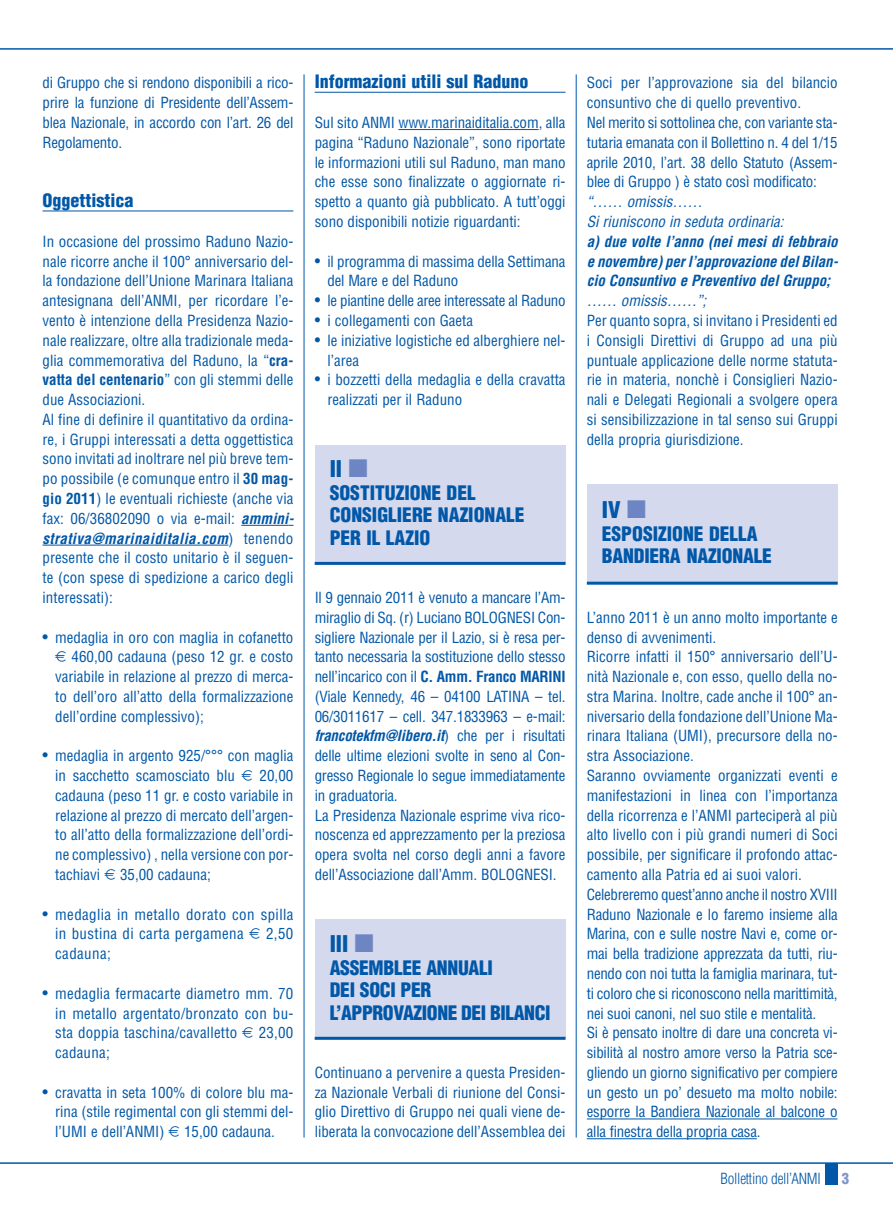
<style>
.page{position:relative;width:893px;height:1212px;background:#fff}
.page>*{position:absolute;margin:0;border:0;box-sizing:border-box;transform-origin:0 0}
.t1{font:900 condensed 22.5px "Helvetica";color:#0157a8}
.t2{font:900 condensed 19.5px/22.5px "Helvetica";letter-spacing:-.01em;color:#0157a8}
.t3{font:900 condensed 18px "Helvetica";color:#0157a8}
.t4{font:condensed 15px/19.8px "Helvetica";color:#0157a8;text-align:justify}
.t5{font:italic 700 condensed 15px/19.8px "Helvetica";color:#0157a8;text-align:justify}
.t6{font:italic condensed 15px/19.8px "Helvetica";color:#0157a8}
.t7{font:condensed 15px "Helvetica";letter-spacing:-.02em;color:#0157a8}
.t8{font:300 condensed 15px "Helvetica";letter-spacing:-.02em;color:#0157a8}
.t9{font:900 condensed 15px "Helvetica";color:#8295cb}
.s1{font-weight:700}
.s2{font-weight:700;font-style:italic}
.s3{font-size:16.5px}
.s4{font-family:"Euro Collection";font-stretch:normal}
.s5{color:#6d86c3}
</style>
<div class="page">
<hr style="left:0;top:48px;width:893px;height:2px;background:#0157a8">
<hr style="left:0;top:1162px;width:893px;height:2px;background:#0157a8">
<hr style="left:304px;top:74px;width:1px;height:1063px;background:#0157a8">
<hr style="left:576px;top:74px;width:1px;height:1063px;background:#0157a8">
<div style="left:825px;top:1163px;width:13px;height:21px;background:#0157a8"></div>
<hr style="left:43px;top:211px;width:250px;height:1px;background:#0157a8">
<hr style="left:241px;top:525px;width:47px;height:1px;background:#0157a8">
<hr style="left:43px;top:545px;width:185px;height:1px;background:#0157a8">
<hr style="left:315px;top:92px;width:251px;height:1px;background:#0157a8">
<hr style="left:398px;top:129px;width:141px;height:1px;background:#0157a8">
<hr style="left:587px;top:1118px;width:250px;height:1px;background:#0157a8">
<hr style="left:587px;top:1138px;width:170px;height:1px;background:#0157a8">
<div style="left:315px;top:445px;width:251px;height:118px;background:#d4d9ed"></div>
<hr style="left:315px;top:562px;width:251px;height:3px;background:#0157a8">
<div style="left:315px;top:919px;width:251px;height:119px;background:#d4d9ed"></div>
<hr style="left:315px;top:1037px;width:251px;height:3px;background:#0157a8">
<div style="left:587px;top:484px;width:251px;height:99px;background:#d4d9ed"></div>
<hr style="left:587px;top:582px;width:251px;height:3px;background:#0157a8">
<p class="t4" style="left:43px;top:74px;width:252px">di Gruppo che si rendono disponibili a rico&shy;prire la funzione di Presidente dell’Assem&shy;blea Nazionale, in accordo con l’art. 26 del Regolamento.</p>
<p class="t3" style="left:43px;top:194px;width:92px">Oggettistica</p>
<p class="t4" style="left:43px;top:233px;width:255px;text-align:left">In occasione del prossimo Raduno Nazio&shy;nale ricorre anche il 100° anniversario del&shy;la fondazione dell’Unione Marinara Italiana antesignana dell’ANMI, per ricordare l’e&shy;vento è intenzione della Presidenza Nazio&shy;nale realizzare, oltre alla tradizionale meda&shy;glia commemorativa del Raduno, la “<span class="s1">cra&shy;vatta del centenario</span>” con gli stemmi delle due Associazioni.<br>Al fine di definire il quantitativo da ordina&shy;re, i Gruppi interessati a detta oggettistica sono invitati ad inoltrare nel più breve tem&shy;po possibile (e comunque entro il <span class="s1">30 mag&shy;gio 2011</span>) le eventuali richieste (anche via fax: 06/36802090 o via e-mail: <span class="s2">ammini&shy;strativa@marinaiditalia.com</span>) t e n e n d o presente che il costo unitario è il seguen&shy;te (con spese di spedizione a carico degli interessati):</p>
<p class="t4" style="left:55px;top:628px;width:240px;text-indent:-13px"><span class="s3">•</span> medaglia in oro con maglia in cofanetto <span class="s4">E</span> 460,00 cadauna (peso 12 gr. e costo variabile in relazione al prezzo di merca&shy;to dell’oro all’atto della formalizzazione dell’ordine complessivo);</p>
<p class="t4" style="left:55px;top:747px;width:240px;text-indent:-13px"><span class="s3">•</span> medaglia in argento 925/°°° con maglia in sacchetto scamosciato blu <span class="s4">E</span> 20,00 cadauna (peso 11 gr. e costo variabile in relazione al prezzo di mercato dell’argen&shy;to all’atto della formalizzazione dell’ordi&shy;ne complessivo) , nella versione con por&shy;tachiavi <span class="s4">E</span> 35,00 cadauna;</p>
<p class="t4" style="left:55px;top:905px;width:240px;text-indent:-13px"><span class="s3">•</span> medaglia in metallo dorato con spilla in bustina di carta pergamena <span class="s4">E</span> 2,50 cadauna;</p>
<p class="t4" style="left:55px;top:984px;width:240px;text-indent:-13px"><span class="s3">•</span> medaglia fermacarte diametro mm. 70 in metallo argentato/bronzato con bu&shy;sta doppia taschina/cavalletto <span class="s4">E</span> 23,00 cadauna;</p>
<p class="t4" style="left:55px;top:1083px;width:240px;text-indent:-13px"><span class="s3">•</span> cravatta in seta 100% di colore blu ma&shy;rina (stile regimental con gli stemmi del&shy;l’UMI e dell’ANMI) <span class="s4">E</span> 15,00 cadauna.</p>
<p class="t3" style="left:315px;top:75px;width:215px">Informazioni utili sul Raduno</p>
<p class="t4" style="left:315px;top:114px;width:252px">Sul sito ANMI www.marinaiditalia.com, alla pagina “Raduno Nazionale”, sono riportate le informazioni utili sul Raduno, man mano che esse sono finalizzate o aggiornate ri&shy;spetto a quanto già pubblicato. A tutt’oggi sono disponibili notizie riguardanti:</p>
<p class="t4" style="left:327px;top:252px;width:240px;text-indent:-13px"><span class="s3">•</span> il programma di massima della Settimana del Mare e del Raduno</p>
<p class="t7" style="left:315px;top:295px;width:252px"><span class="s3">•</span> le piantine delle aree interessate al Raduno</p>
<p class="t4" style="left:315px;top:312px;width:160px"><span class="s3">•</span> i collegamenti con Gaeta</p>
<p class="t4" style="left:327px;top:332px;width:240px;text-indent:-13px"><span class="s3">•</span> le iniziative logistiche ed alberghiere nel&shy;l’area</p>
<p class="t4" style="left:327px;top:371px;width:240px;text-indent:-13px"><span class="s3">•</span> i bozzetti della medaglia e della cravatta realizzati per il Raduno</p>
<h1 class="t1" style="left:330px;top:460px;width:40px">II <span class="s5">■</span></h1>
<h2 class="t2" style="left:330px;top:483px;width:196px">SOSTITUZIONE DEL<br>CONSIGLIERE NAZIONALE<br>PER IL LAZIO</h2>
<p class="t4" style="left:315px;top:589px;width:252px;text-align:left">Il 9 gennaio 2011 è venuto a mancare l’Am&shy;miraglio di Sq. (r) Luciano BOLOGNESI Con&shy;sigliere Nazionale per il Lazio, si è resa per&shy;tanto necessaria la sostituzione dello stesso nell’incarico con il <span class="s1">C. Amm. Franco MARINI </span>(Viale Kennedy, 46 – 04100 LATINA – tel.<br>06/3011617 – cell. 347.1833963 – e-mail: <span class="s2">francotekfm@libero.it</span>) c h e p e r i r i s u l t a t i delle ultime elezioni svolte in seno al Con&shy;gresso Regionale lo segue immediatamente in graduatoria.<br>La Presidenza Nazionale esprime viva rico&shy;noscenza ed apprezzamento per la preziosa opera svolta nel corso degli anni a favore dell’Associazione dall’Amm. BOLOGNESI.</p>
<h1 class="t1" style="left:330px;top:935px;width:46px">III <span class="s5">■</span></h1>
<h2 class="t2" style="left:330px;top:958px;width:222px">ASSEMBLEE ANNUALI<br>DEI SOCI PER<br>L’APPROVAZIONE DEI BILANCI</h2>
<p class="t4" style="left:315px;top:1064px;width:252px">Continuano a pervenire a questa Presiden&shy;za Nazionale Verbali di riunione del Consi&shy;glio Direttivo di Gruppo nei quali viene de&shy;liberata la convocazione dell’Assemblea dei</p>
<p class="t4" style="left:587px;top:74px;width:252px;text-align:left">Soci per l’approvazione sia del bilancio consuntivo che di quello preventivo.<br>Nel merito si sottolinea che, con variante sta&shy;tutaria emanata con il Bollettino n. 4 del 1/15 aprile 2010, l’art. 38 dello Statuto (Assem&shy;blee di Gruppo ) è stato così modificato:</p>
<p class="t6" style="left:587px;top:193px;width:201px">“…… omissis……<br>Si riuniscono in seduta ordinaria:</p>
<p class="t5" style="left:587px;top:233px;width:255px">a) due volte l’anno (nei mesi di febbraio e novembre)perl’approvazione delBilan&shy;cio Consuntivo e Preventivo del Gruppo;</p>
<p class="t6" style="left:587px;top:292px;width:124px">…… omissis……”;</p>
<p class="t4" style="left:587px;top:312px;width:252px">Per quanto sopra, si invitano i Presidenti ed i Consigli Direttivi di Gruppo ad una più puntuale applicazione delle norme statuta&shy;rie in materia, nonchè i Consiglieri Nazio&shy;nali e Delegati Regionali a svolgere opera si sensibilizzazione in tal senso sui Gruppi della propria giurisdizione.</p>
<h1 class="t1" style="left:602px;top:501px;width:46px">IV <span class="s5">■</span></h1>
<h2 class="t2" style="left:602px;top:524px;width:172px">ESPOSIZIONE DELLA<br>BANDIERA NAZIONALE</h2>
<p class="t4" style="left:587px;top:609px;width:252px;text-align:left">L’anno 2011 è un anno molto importante e denso di avvenimenti.<br>Ricorre infatti il 150° anniversario dell’U&shy;nità Nazionale e, con esso, quello della no&shy;stra Marina. Inoltre, cade anche il 100° an&shy;niversario della fondazione dell’Unione Ma&shy;rinara Italiana (UMI), precursore della no&shy;stra Associazione.<br>Saranno ovviamente organizzati eventi e manifestazioni in linea con l’importanza della ricorrenza e l’ANMI parteciperà al più alto livello con i più grandi numeri di Soci possibile, per significare il profondo attac&shy;camento alla Patria ed ai suoi valori.<br>Celebreremo quest’anno anche il nostro XVIII Raduno Nazionale e lo faremo insieme alla Marina, con e sulle nostre Navi e, come or&shy;mai bella tradizione apprezzata da tutti, riu&shy;nendo con noi tutta la famiglia marinara, tut&shy;ti coloro che si riconoscono nella marittimità, nei suoi canoni, nel suo stile e mentalità.<br>Si è pensato inoltre di dare una concreta vi&shy;sibilità al nostro amore verso la Patria sce&shy;gliendo un giorno significativo per compiere un gesto un po’ desueto ma molto nobile: esporre la Bandiera Nazionale al balcone o alla finestra della propria casa.</p>
<p class="t8" style="left:721px;top:1172px;width:102px">Bollettino dell’ANMI</p>
<p class="t9" style="left:842px;top:1173px;width:9px">3</p>
</div>
